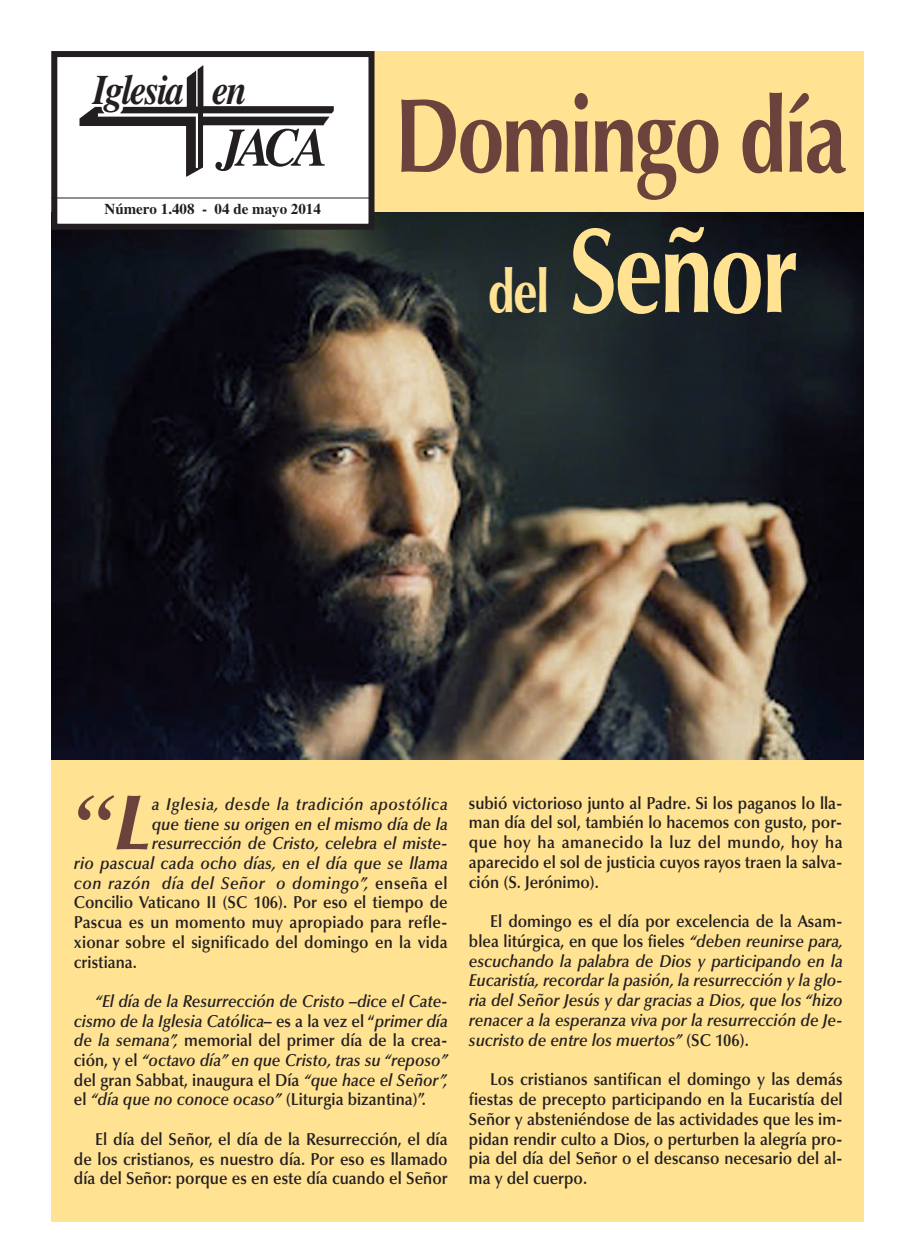
<style>
.page{position:relative;width:915px;height:1255px;background:#fff}
.page>*{position:absolute;margin:0;border:0;box-sizing:border-box;transform-origin:0 0}
.t1{font:700 120px "Optima";letter-spacing:-.03em;color:#ffe292;scale:.8 1}
.t2{font:700 105px "Optima";letter-spacing:-.03em;color:#6b433c;scale:.8 1}
.t3{font:italic 700 78.45px "Times";color:#6b433c}
.t4{font:italic 700 54px "Times";color:#231f20;scale:.95 1}
.t5{font:italic 700 42px "Times";letter-spacing:-.05em;color:#231f20;scale:.88 1}
.t6{font:600 17.25px/19.8px "Optima";color:#231f20;text-align:justify;scale:.92 1}
.t7{font:italic 600 17.25px/19.8px "Optima";letter-spacing:.005em;color:#231f20;text-align:justify;scale:.92 1}
.t8{font:italic 600 17.25px "Optima";letter-spacing:.035em;color:#231f20;scale:.92 1}
.t9{font:italic 600 17.25px "Optima";letter-spacing:.04em;color:#231f20;scale:.92 1}
.t10{font:700 15px "Times";color:#231f20}
.s1{font-size:60px}
.s2{font-family:"Optima"}
.s3{font-style:normal}
</style>
<div class="page">
<div style="left:51px;top:51px;width:812px;height:1170px;background:#ffe292"></div>
<img style="left:51px;top:213px;width:812px;height:546px">
<div style="left:54px;top:54px;width:317px;height:173px;background:#fff"></div>
<img style="left:79px;top:65px;width:255px;height:112px">
<div style="left:51px;top:51px;width:323px;height:179px;border:6px solid #231f20"></div>
<hr style="left:51px;top:198px;width:320px;height:1px;background:#231f20">
<p class="t5" style="left:93px;top:75px;width:177px">Iglesia en</p>
<p class="t4" style="left:218px;top:128px;width:118px">JACA</p>
<p class="t10" style="left:105px;top:203px;width:218px">Número 1.408 - 04 de mayo 2014</p>
<p class="t2" style="left:394px;top:92px;width:567px">Domingo día</p>
<p class="t1" style="left:488px;top:221px;width:389px"><span class="s1">del</span> Señor</p>
<p class="t3" style="left:74px;top:794px;width:80px">“<span class="s2">L</span></p>
<p class="t9" style="left:152px;top:797px;width:323px">a Iglesia, desde la tradición apostólica</p>
<p class="t7" style="left:152px;top:815px;width:323px">que tiene su origen en el mismo día de la</p>
<p class="t7" style="left:152px;top:835px;width:323px">resurrección de Cristo, celebra el miste-</p>
<p class="t7" style="left:74px;top:855px;width:407px">rio pascual cada ocho días, en el día que se llama</p>
<p class="t8" style="left:74px;top:875px;width:407px">con razón día del Señor o domingo”, <span class="s3">enseña el</span></p>
<p class="t6" style="left:74px;top:894px;width:407px">Concilio Vaticano II (SC 106). Por eso el tiempo de</p>
<p class="t6" style="left:74px;top:914px;width:407px">Pascua es un momento muy apropiado para refle-</p>
<p class="t6" style="left:74px;top:933px;width:407px">xionar sobre el significado del domingo en la vida</p>
<p class="t6" style="left:74px;top:953px;width:70px">cristiana.</p>
<p class="t7" style="left:74px;top:992px;width:407px;text-indent:21px">“El día de la Resurrección de Cristo –dice el Cate&shy;cismo de la Iglesia Católica<span class="s3">– es a la vez el “</span>primer día de la semana”, <span class="s3">memorial del primer día de la crea&shy;ción, y el</span> “octavo día” en que Cristo, tras su “reposo” <span class="s3">del gran Sabbat, inaugura el Día</span> “que hace el Señor”, <span class="s3">el</span> “día que no conoce ocaso” <span class="s3">(Liturgia bizantina)”.</span></p>
<p class="t6" style="left:74px;top:1130px;width:407px;text-indent:21px">El día del Señor, el día de la Resurrección, el día de los cristianos, es nuestro día. Por eso es llamado día del Señor: porque es en este día cuando el Señor</p>
<p class="t6" style="left:469px;top:794px;width:407px">subió victorioso junto al Padre. Si los paganos lo lla&shy;man día del sol, también lo hacemos con gusto, por&shy;que hoy ha amanecido la luz del mundo, hoy ha aparecido el sol de justicia cuyos rayos traen la salva&shy;ción (S. Jerónimo).</p>
<p class="t7" style="left:469px;top:913px;width:408px;text-indent:21px"><span class="s3">El domingo es el día por excelencia de la Asam&shy;blea litúrgica, en que los fieles</span> “deben reunirse para, escuchando la palabra de Dios y participando en la Eucaristía, recordar la pasión, la resurrección y la glo&shy;ria del Señor Jesús y dar gracias a Dios, que los “hizo renacer a la esperanza viva por la resurrección de Je&shy;sucristo de entre los muertos” <span class="s3">(SC 106).</span></p>
<p class="t6" style="left:469px;top:1071px;width:407px;text-indent:21px">Los cristianos santifican el domingo y las demás fiestas de precepto participando en la Eucaristía del Señor y absteniéndose de las actividades que les im&shy;pidan rendir culto a Dios, o perturben la alegría pro&shy;pia del día del Señor o el descanso necesario del al&shy;ma y del cuerpo.</p>
</div>
